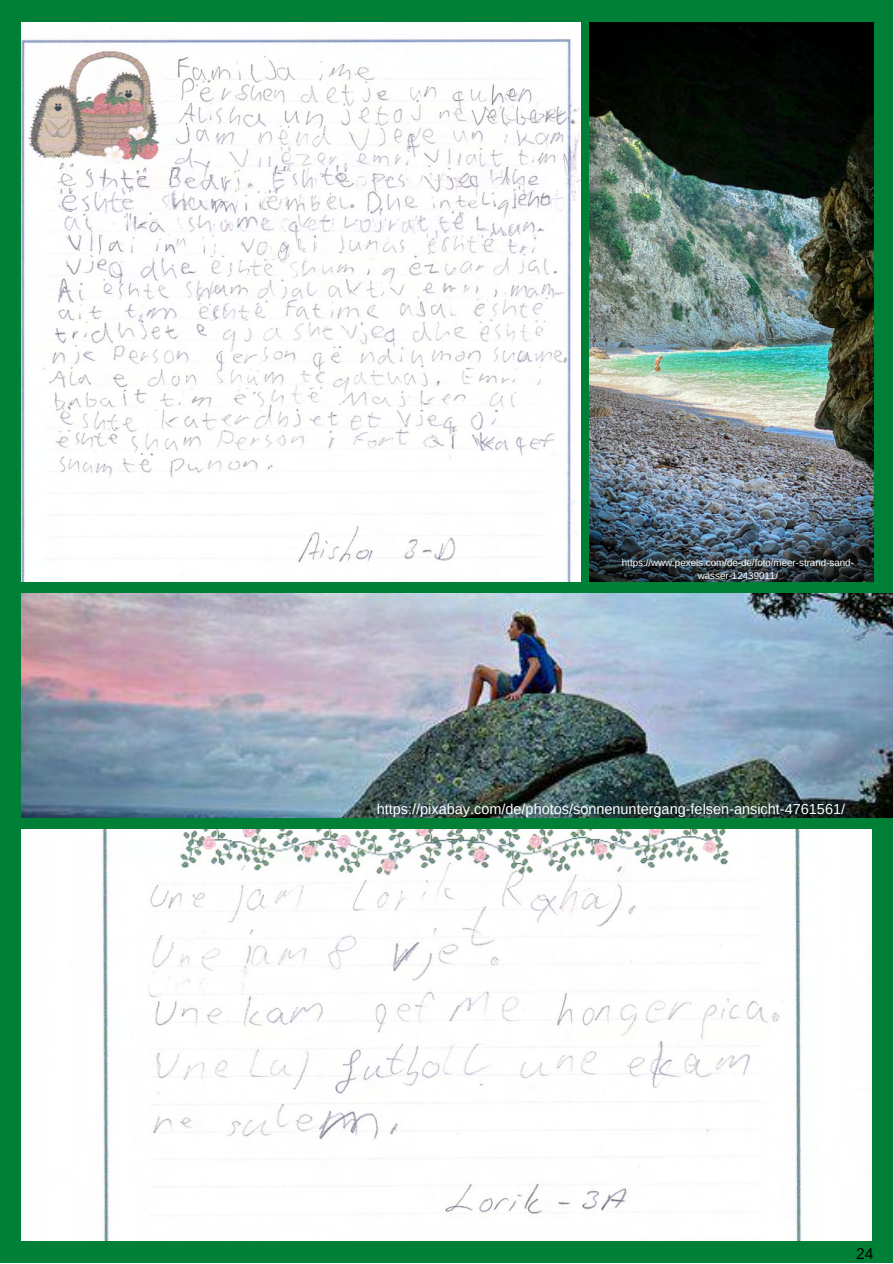
<style>
.page{position:relative;width:893px;height:1264px;background:#fff}
.page>*{position:absolute;margin:0;border:0;box-sizing:border-box;transform-origin:0 0}
.t1{font:15.6px "Arimo";color:#000}
.t2{font:14.4px "Arimo";color:#fdfefe}
.t3{font:9.75px/13px "Arimo";color:#fdfefe;text-align:center}
</style>
<div class="page">
<div style="left:0;top:0;width:892px;height:1262px;background:#008037"></div>
<img style="left:22px;top:829px;width:849px;height:410px">
<img style="left:22px;top:23px;width:558px;height:558px">
<img style="left:22px;top:593px;width:870px;height:224px">
<img style="left:589px;top:23px;width:284px;height:558px">
<p class="t3" style="left:621px;top:556px;width:233px">https://www.pexels.com/de-de/foto/meer-strand-sand&shy;wasser-12439011/</p>
<p class="t2" style="left:377px;top:800px;width:470px">https://pixabay.com/de/photos/sonnenuntergang-felsen-ansicht-4761561/</p>
<p class="t1" style="left:856px;top:1244px;width:19px">24</p>
</div>
